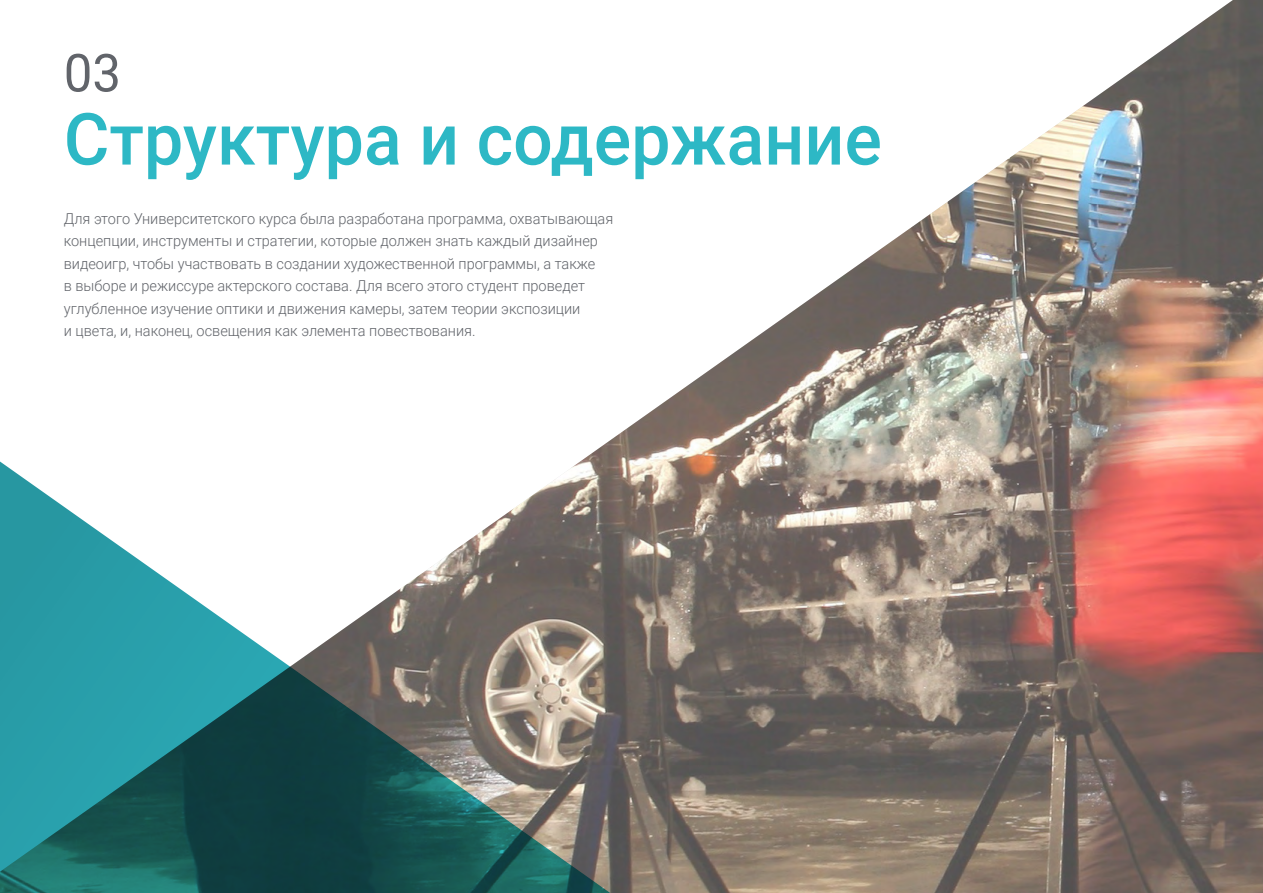
<style>
.page{position:relative;width:1263px;height:893px;background:#fff}
.page>*{position:absolute;margin:0;border:0;box-sizing:border-box;transform-origin:0 0}
.t1{font:500 72px "Roboto";color:#2db8c5}
.t2{font:52.5px "Roboto";color:#61646a}
.t3{font:300 15px/22.5px "Roboto";color:#61646a}
</style>
<div class="page">
<img style="left:602px;top:0;width:661px;height:893px">
<svg style="left:0;top:446px;width:640px;height:447px"></svg>
<h2 class="t2" style="left:64px;top:36px;width:59px">03</h2>
<h1 class="t1" style="left:64px;top:89px;width:820px">Структура и содержание</h1>
<p class="t3" style="left:64px;top:207px;width:551px">Для этого Университетского курса была разработана программа, охватывающая концепции, инструменты и стратегии, которые должен знать каждый дизайнер видеоигр, чтобы участвовать в создании художественной программы, а также<br>в выборе и режиссуре актерского состава. Для всего этого студент проведет углубленное изучение оптики и движения камеры, затем теории экспозиции<br>и цвета, и, наконец, освещения как элемента повествования.</p>
</div>
